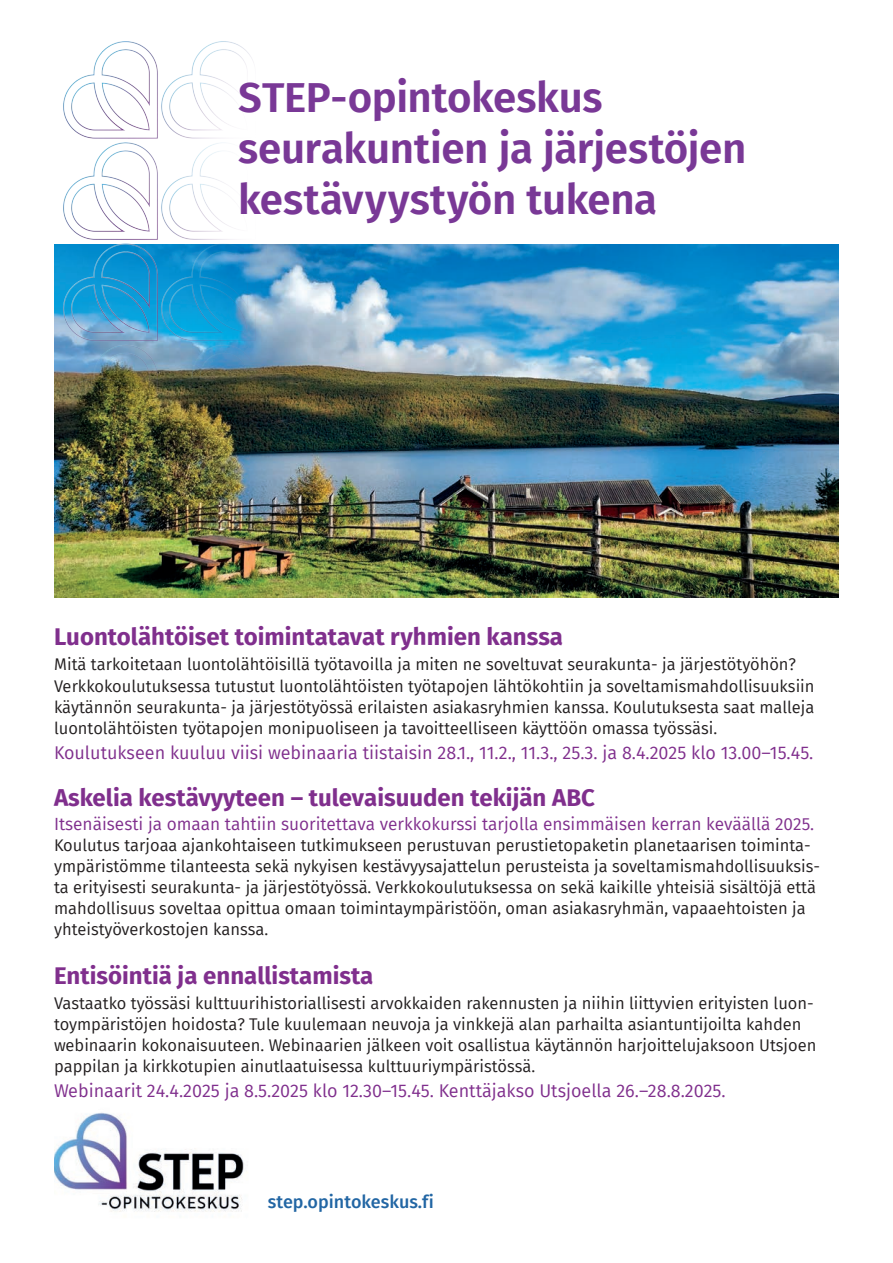
<style>
.page{position:relative;width:893px;height:1263px;background:#fff}
.page>*{position:absolute;margin:0;border:0;box-sizing:border-box;transform-origin:0 0}
.t1{font:600 42px/51px "Fira Sans";letter-spacing:-.01em;color:#793896}
.t2{font:700 24px "Fira Sans";color:#802f8d}
.t3{font:18px "Fira Sans";color:#802f8d}
.t4{font:500 18px "Fira Sans";color:#2266a4}
.t5{font:17.25px "Fira Sans";color:#802f8d}
.t6{font:16.5px/21px "Fira Sans";color:#231f20}
</style>
<div class="page">
<img style="left:54px;top:244px;width:785px;height:354px">
<img style="left:54px;top:1112px;width:190px;height:100px">
<img style="left:54px;top:41px;width:210px;height:414px">
<h1 class="t1" style="left:238px;top:70px;width:510px">STEP-opintokeskus seurakuntien ja järjestöjen kestävyystyön tukena</h1>
<h2 class="t2" style="left:54px;top:617px;width:511px">Luontolähtöiset toimintatavat ryhmien kanssa</h2>
<p class="t6" style="left:54px;top:653px;width:762px">Mitä tarkoitetaan luontolähtöisillä työtavoilla ja miten ne soveltuvat seurakunta- ja järjestötyöhön?<br>Verkkokoulutuksessa tutustut luontolähtöisten työtapojen lähtökohtiin ja soveltamismahdollisuuksiin käytännön seurakunta- ja järjestötyössä erilaisten asiakasryhmien kanssa. Koulutuksesta saat malleja luontolähtöisten työtapojen monipuoliseen ja tavoitteelliseen käyttöön omassa työssäsi.</p>
<p class="t3" style="left:54px;top:739px;width:761px">Koulutukseen kuuluu viisi webinaaria tiistaisin 28.1., 11.2., 11.3., 25.3. ja 8.4.2025 klo 13.00–15.45.</p>
<h2 class="t2" style="left:54px;top:777px;width:542px">Askelia kestävyyteen – tulevaisuuden tekijän ABC</h2>
<p class="t5" style="left:54px;top:811px;width:762px">Itsenäisesti ja omaan tahtiin suoritettava verkkokurssi tarjolla ensimmäisen kerran keväällä 2025.</p>
<p class="t6" style="left:54px;top:834px;width:768px">Koulutus tarjoaa ajankohtaiseen tutkimukseen perustuvan perustietopaketin planetaarisen toiminta&shy;ympäristömme tilanteesta sekä nykyisen kestävyysajattelun perusteista ja soveltamismahdollisuuksis&shy;ta erityisesti seurakunta- ja järjestötyössä. Verkkokoulutuksessa on sekä kaikille yhteisiä sisältöjä että mahdollisuus soveltaa opittua omaan toimintaympäristöön, oman asiakasryhmän, vapaaehtoisten ja yhteistyöverkostojen kanssa.</p>
<h2 class="t2" style="left:54px;top:956px;width:321px">Entisöintiä ja ennallistamista</h2>
<p class="t6" style="left:54px;top:992px;width:764px">Vastaatko työssäsi kulttuurihistoriallisesti arvokkaiden rakennusten ja niihin liittyvien erityisten luon&shy;toympäristöjen hoidosta? Tule kuulemaan neuvoja ja vinkkejä alan parhailta asiantuntijoilta kahden webinaarin kokonaisuuteen. Webinaarien jälkeen voit osallistua käytännön harjoittelujaksoon Utsjoen pappilan ja kirkkotupien ainutlaatuisessa kulttuuriympäristössä.</p>
<p class="t3" style="left:54px;top:1077px;width:673px">Webinaarit 24.4.2025 ja 8.5.2025 klo 12.30–15.45. Kenttäjakso Utsjoella 26.–28.8.2025.</p>
<p class="t4" style="left:268px;top:1187px;width:167px">step.opintokeskus.fi</p>
</div>
